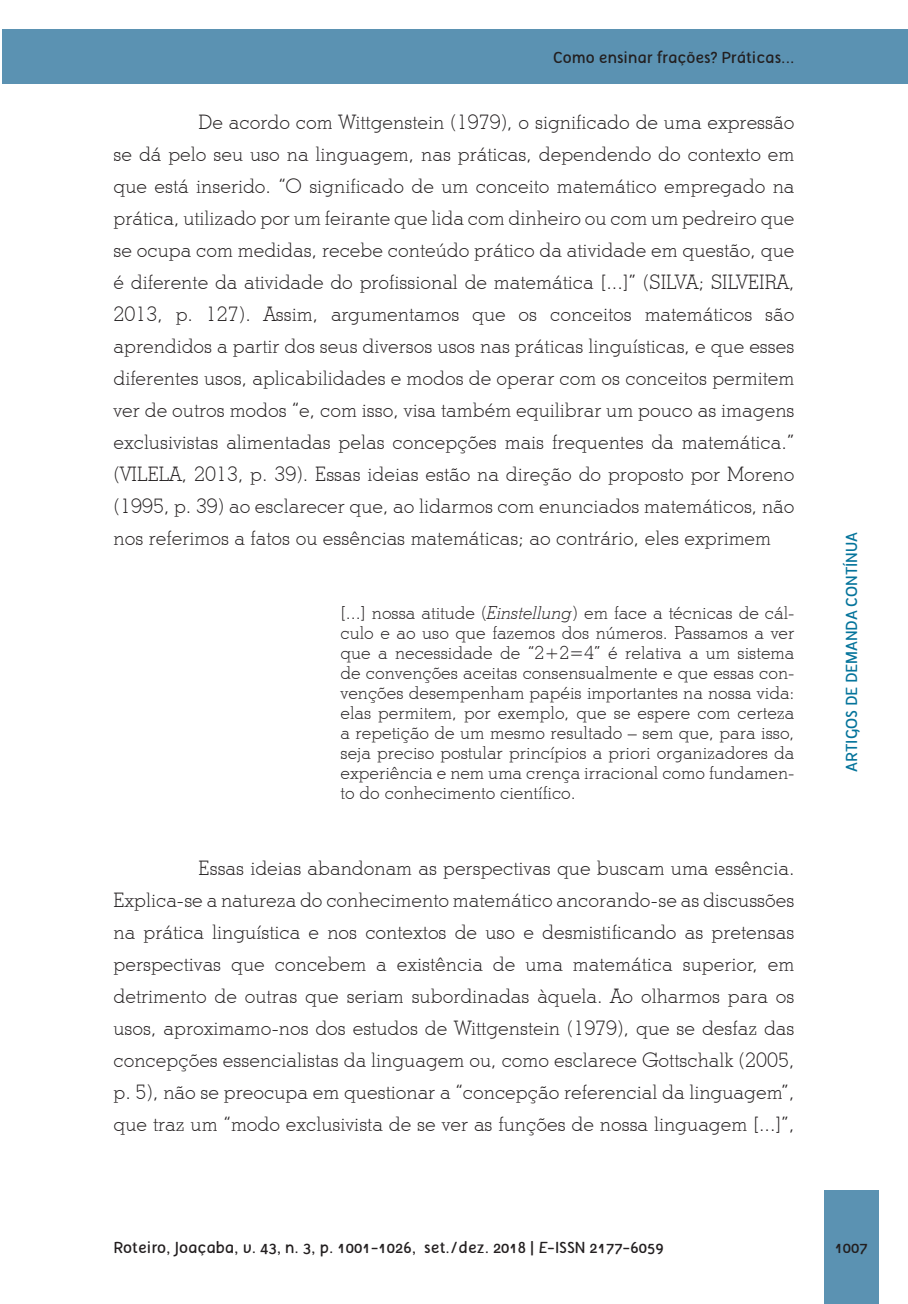
<style>
.page{position:relative;width:908px;height:1304px;background:#fff}
.page>*{position:absolute;margin:0;border:0;box-sizing:border-box;transform-origin:0 0}
.Texto{font:300 20px/32px "Stymie BT";color:#231f20;text-align:justify}
.Citação{font:300 18px/20px "Stymie BT";color:#231f20;text-align:justify}
.t1{font:16px "Tellural";color:#231f20}
.t2{font:16px "Tellural";color:#05749b}
.s1{font-style:italic}
</style>
<div class="page">
<div style="left:2px;top:29px;width:905px;height:55px;background:#5b92b2"></div>
<div style="left:823px;top:1191px;width:55px;height:113px;background:#5b92b2"></div>
<p class="t1" style="left:553px;top:48px;width:242px">Como ensinar frações? Práticas...</p>
<p class="Texto" style="left:113px;top:105px;width:682px;text-indent:85px">De acordo com Wittgenstein (1979), o significado de uma expressão se dá pelo seu uso na linguagem, nas práticas, dependendo do contexto em que está inserido. “O significado de um conceito matemático empregado na prática, utilizado por um feirante que lida com dinheiro ou com um pedreiro que se ocupa com medidas, recebe conteúdo prático da atividade em questão, que é diferente da atividade do profissional de matemática [...]” (SILVA; SILVEIRA, 2013, p. 127). Assim, argumentamos que os conceitos matemáticos são aprendidos a partir dos seus diversos usos nas práticas linguísticas, e que esses diferentes usos, aplicabilidades e modos de operar com os conceitos permitem ver de outros modos “e, com isso, visa também equilibrar um pouco as imagens exclusivistas alimentadas pelas concepções mais frequentes da matemática.” (VILELA, 2013, p. 39). Essas ideias estão na direção do proposto por Moreno (1995, p. 39) ao esclarecer que, ao lidarmos com enunciados matemáticos, não nos referimos a fatos ou essências matemáticas; ao contrário, eles exprimem</p>
<p class="Citação" style="left:340px;top:603px;width:455px">[...] nossa atitude (<span class="s1">Einstellung</span>) em face a técnicas de cál&shy;culo e ao uso que fazemos dos números. Passamos a ver que a necessidade de “2+2=4” é relativa a um sistema de convenções aceitas consensualmente e que essas con&shy;venções desempenham papéis importantes na nossa vida: elas permitem, por exemplo, que se espere com certeza a repetição de um mesmo resultado – sem que, para isso, seja preciso postular princípios a priori organizadores da experiência e nem uma crença irracional como fundamen&shy;to do conhecimento científico.</p>
<p class="Texto" style="left:113px;top:851px;width:682px;text-indent:85px">Essas ideias abandonam as perspectivas que buscam uma essência.<br>Explica-se a natureza do conhecimento matemático ancorando-se as discussões na prática linguística e nos contextos de uso e desmistificando as pretensas perspectivas que concebem a existência de uma matemática superior, em detrimento de outras que seriam subordinadas àquela. Ao olharmos para os usos, aproximamo-nos dos estudos de Wittgenstein (1979), que se desfaz das concepções essencialistas da linguagem ou, como esclarece Gottschalk (2005, p. 5), não se preocupa em questionar a “concepção referencial da linguagem”, que traz um “modo exclusivista de se ver as funções de nossa linguagem [...]”,</p>
<p class="t2" style="left:842px;top:772px;width:241px;rotate:-90deg">ARTIGOS DE DEMANDA CONTÍNUA</p>
<p class="t1" style="left:113px;top:1239px;width:551px">Roteiro, Joaçaba, v. 43, n. 3, p. 1001-1026, set./dez. 2018 | <span class="s1">E</span>-ISSN 2177-6059</p>
<p class="t1" style="left:834px;top:1239px;width:35px">1007</p>
</div>
